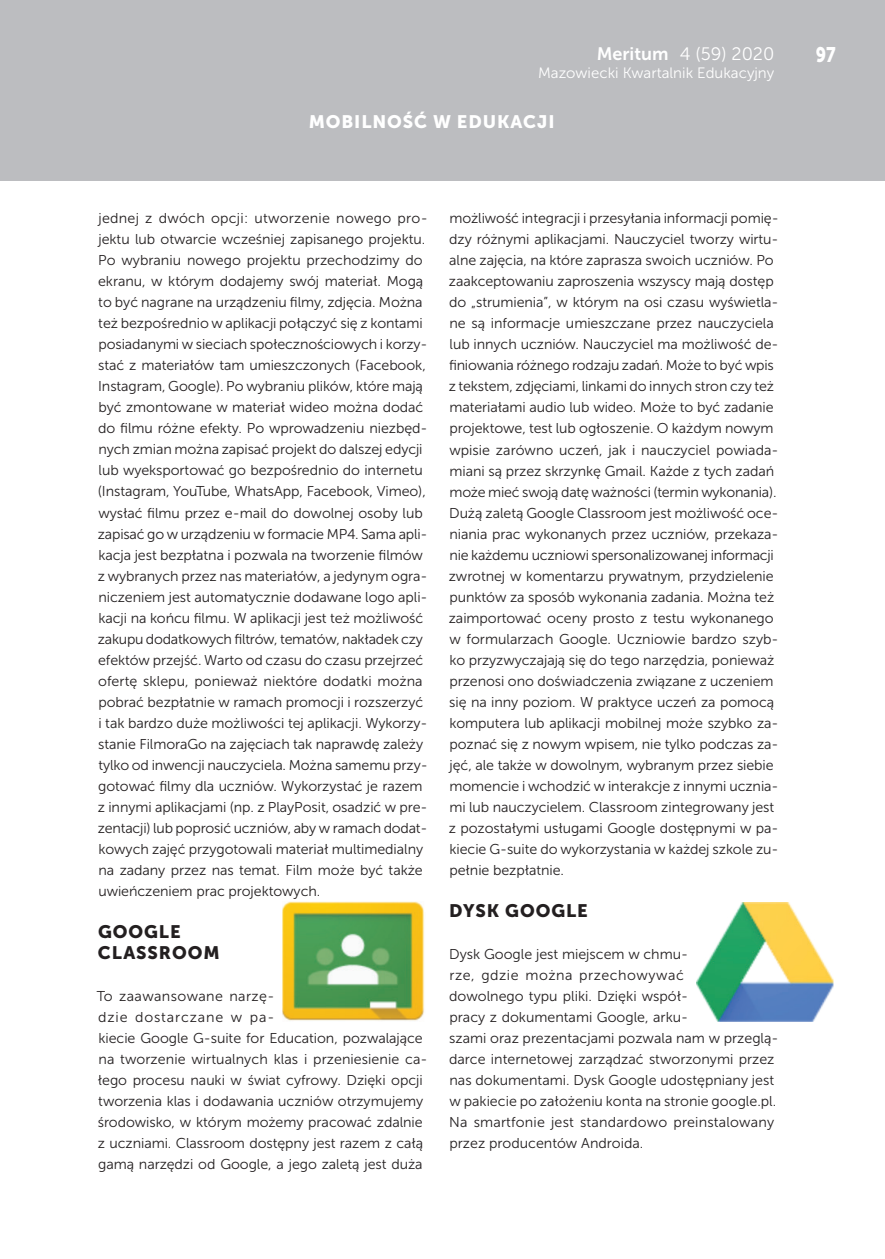
<style>
.page{position:relative;width:885px;height:1259px;background:#fff}
.page>*{position:absolute;margin:0;border:0;box-sizing:border-box;transform-origin:0 0}
.t1{font:21px "Museo Sans 900";color:#fff;scale:.8 1}
.t2{font:18px/21px "Museo Sans 900";letter-spacing:.05em;color:#231f20}
.t3{font:18px "Museo Sans 900";letter-spacing:.05em;color:#fff}
.t4{font:18px "Museo Sans 300";color:#fff}
.t5{font:15px "Museo Sans 300";color:#fff}
.t6{font:14.25px/21px "Museo Sans 300";letter-spacing:-.005em;color:#231f20}
.s1{font-family:"Museo Sans 700"}
</style>
<div class="page">
<div style="left:0;top:0;width:884px;height:181px;background:#bcbdc0"></div>
<img style="left:283px;top:901px;width:142px;height:120px">
<img style="left:696px;top:902px;width:137px;height:119px">
<p class="t4" style="left:596px;top:44px;width:179px"><span class="s1">Meritum</span> 4 (59) 2020</p>
<h1 class="t1" style="left:815px;top:43px;width:26px">97</h1>
<p class="t5" style="left:538px;top:65px;width:238px">Mazowiecki Kwartalnik Edukacyjny</p>
<p class="t3" style="left:309px;top:112px;width:247px">MOBILNOŚĆ W EDUKACJI</p>
<p class="t6" style="left:98px;top:208px;width:331px">jednej z dwóch opcji: utworzenie nowego pro&shy;jektu lub otwarcie wcześniej zapisanego projektu.<br>Po wybraniu nowego projektu przechodzimy do ekranu, w którym dodajemy swój materiał. Mogą to być nagrane na urządzeniu filmy, zdjęcia. Można też bezpośrednio w aplikacji połączyć się z kontami posiadanymi w sieciach społecznościowych i korzy&shy;stać z materiałów tam umieszczonych (Facebook, Instagram, Google). Po wybraniu plików, które mają być zmontowane w materiał wideo można dodać do filmu różne efekty. Po wprowadzeniu niezbęd&shy;nych zmian można zapisać projekt do dalszej edycji lub wyeksportować go bezpośrednio do internetu (Instagram, YouTube, WhatsApp, Facebook, Vimeo), wysłać filmu przez e-mail do dowolnej osoby lub zapisać go w urządzeniu w formacie MP4. Sama apli&shy;kacja jest bezpłatna i pozwala na tworzenie filmów z wybranych przez nas materiałów, a jedynym ogra&shy;niczeniem jest automatycznie dodawane logo apli&shy;kacji na końcu filmu. W aplikacji jest też możliwość zakupu dodatkowych filtrów, tematów, nakładek czy efektów przejść. Warto od czasu do czasu przejrzeć ofertę sklepu, ponieważ niektóre dodatki można pobrać bezpłatnie w ramach promocji i rozszerzyć i tak bardzo duże możliwości tej aplikacji. Wykorzy&shy;stanie FilmoraGo na zajęciach tak naprawdę zależy tylko od inwencji nauczyciela. Można samemu przy&shy;gotować filmy dla uczniów. Wykorzystać je razem z innymi aplikacjami (np. z PlayPosit, osadzić w pre&shy;zentacji) lub poprosić uczniów, aby w ramach dodat&shy;kowych zajęć przygotowali materiał multimedialny na zadany przez nas temat. Film może być także uwieńczeniem prac projektowych.</p>
<p class="t2" style="left:98px;top:920px;width:123px">GOOGLE<br>CLASSROOM</p>
<p class="t6" style="left:97px;top:985px;width:332px">To zaawansowane narzę-<br>dzie dostarczane w pa-<br>kiecie Google G-suite for Education, pozwalające na tworzenie wirtualnych klas i przeniesienie ca&shy;łego procesu nauki w świat cyfrowy. Dzięki opcji tworzenia klas i dodawania uczniów otrzymujemy środowisko, w którym możemy pracować zdalnie z uczniami. Classroom dostępny jest razem z całą gamą narzędzi od Google, a jego zaletą jest duża</p>
<p class="t6" style="left:449px;top:208px;width:331px">możliwość integracji i przesyłania informacji pomię&shy;dzy różnymi aplikacjami. Nauczyciel tworzy wirtu&shy;alne zajęcia, na które zaprasza swoich uczniów. Po zaakceptowaniu zaproszenia wszyscy mają dostęp do „strumienia”, w którym na osi czasu wyświetla&shy;ne są informacje umieszczane przez nauczyciela lub innych uczniów. Nauczyciel ma możliwość de&shy;finiowania różnego rodzaju zadań. Może to być wpis z tekstem, zdjęciami, linkami do innych stron czy też materiałami audio lub wideo. Może to być zadanie projektowe, test lub ogłoszenie. O każdym nowym wpisie zarówno uczeń, jak i nauczyciel powiada&shy;miani są przez skrzynkę Gmail. Każde z tych zadań może mieć swoją datę ważności (termin wykonania).<br>Dużą zaletą Google Classroom jest możliwość oce&shy;niania prac wykonanych przez uczniów, przekaza&shy;nie każdemu uczniowi spersonalizowanej informacji zwrotnej w komentarzu prywatnym, przydzielenie punktów za sposób wykonania zadania. Można też zaimportować oceny prosto z testu wykonanego w formularzach Google. Uczniowie bardzo szyb&shy;ko przyzwyczajają się do tego narzędzia, ponieważ przenosi ono doświadczenia związane z uczeniem się na inny poziom. W praktyce uczeń za pomocą komputera lub aplikacji mobilnej może szybko za&shy;poznać się z nowym wpisem, nie tylko podczas za&shy;jęć, ale także w dowolnym, wybranym przez siebie momencie i wchodzić w interakcje z innymi ucznia&shy;mi lub nauczycielem. Classroom zintegrowany jest z pozostałymi usługami Google dostępnymi w pa&shy;kiecie G-suite do wykorzystania w każdej szkole zu&shy;pełnie bezpłatnie.</p>
<p class="t2" style="left:449px;top:899px;width:140px">DYSK GOOGLE</p>
<p class="t6" style="left:449px;top:943px;width:331px">Dysk Google jest miejscem w chmu-<br>rze, gdzie można przechowywać<br>dowolnego typu pliki. Dzięki współ-<br>pracy z dokumentami Google, arku-<br>szami oraz prezentacjami pozwala nam w przeglą&shy;darce internetowej zarządzać stworzonymi przez nas dokumentami. Dysk Google udostępniany jest w pakiecie po założeniu konta na stronie google.pl.<br>Na smartfonie jest standardowo preinstalowany przez producentów Androida.</p>
</div>
